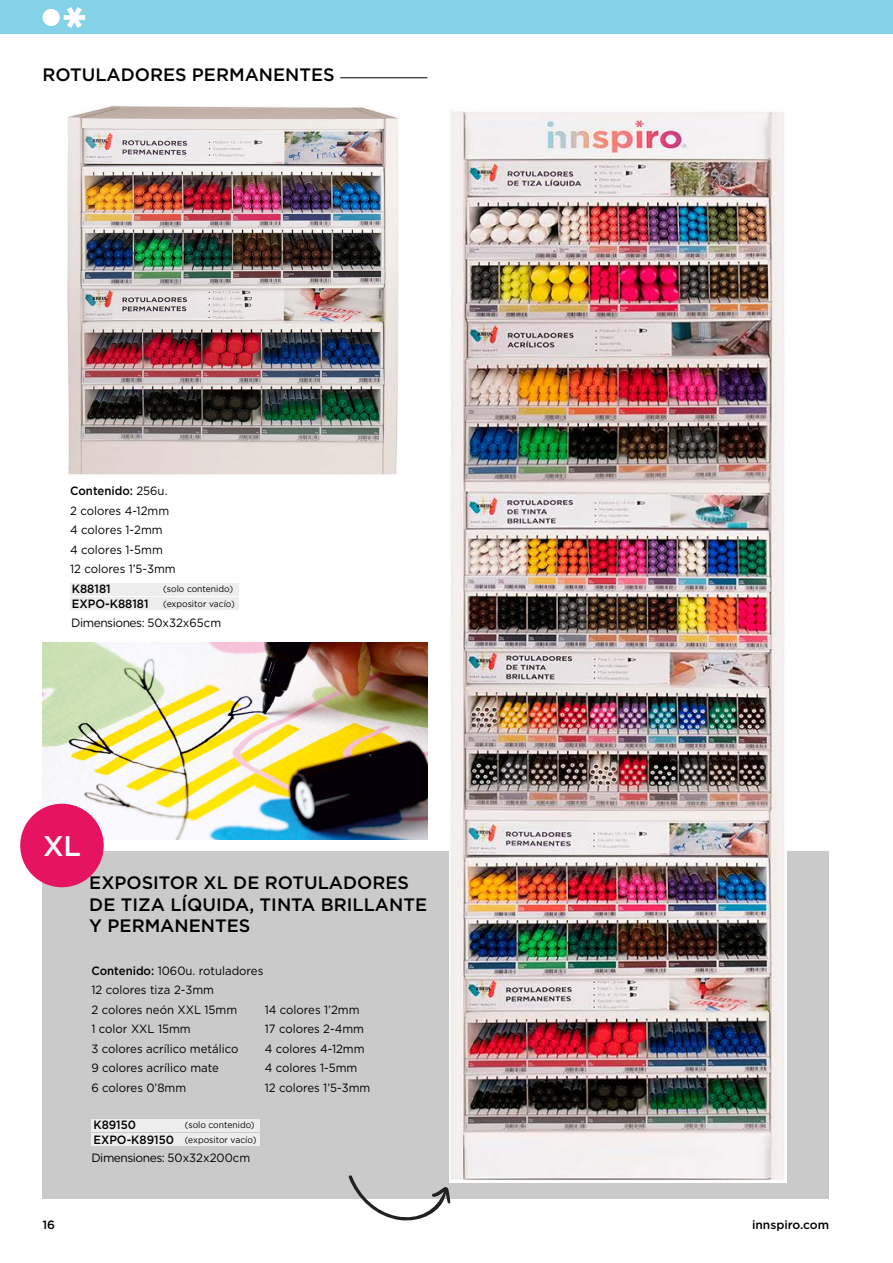
<style>
.page{position:relative;width:893px;height:1263px;background:#fff}
.page>*{position:absolute;margin:0;border:0;box-sizing:border-box;transform-origin:0 0}
.t1{font:500 28.35px "Gotham";color:#fff}
.t2{font:500 18px/21.6px "Gotham";color:#000}
.t3{font:12px/19.5px "Gotham";color:#000;scale:.95 1}
.t4{font:500 12px/15px "Gotham";color:#000;scale:.95 1}
.t5{font:12px "Gotham";letter-spacing:-.02em;color:#000}
.t6{font:12px "Gotham";letter-spacing:-.04em;color:#000}
.t7{font:500 12px "Gotham";color:#000}
.t8{font:9px/15px "Gotham";color:#000;scale:.95 1}
.s1{font-weight:500}
</style>
<div class="page">
<div style="left:0;top:0;width:893px;height:34px;background:#84d2e7"></div>
<div style="left:43px;top:9px;width:17px;height:17px;background:#fff;border-radius:50%"></div>
<svg style="left:64px;top:7px;width:21px;height:21px"></svg>
<img style="left:43px;top:642px;width:384px;height:198px">
<img style="left:67px;top:105px;width:332px;height:370px">
<div style="left:43px;top:851px;width:786px;height:348px;background:#cacaca"></div>
<img style="left:450px;top:111px;width:337px;height:1072px">
<div style="left:20px;top:804px;width:84px;height:83px;background:#e61363;border-radius:50%"></div>
<hr style="left:340px;top:77px;width:87px;height:1px;background:#000">
<div style="left:70px;top:583px;width:168px;height:12px;background:#ededed"></div>
<div style="left:70px;top:597px;width:168px;height:13px;background:#ededed"></div>
<div style="left:92px;top:1119px;width:168px;height:12px;background:#ededed"></div>
<div style="left:92px;top:1133px;width:168px;height:13px;background:#ededed"></div>
<svg style="left:348px;top:1174px;width:102px;height:47px"></svg>
<h2 class="t2" style="left:43px;top:64px;width:294px">ROTULADORES PERMANENTES</h2>
<p class="t3" style="left:70px;top:481px;width:113px"><span class="s1">Contenido:</span> 256u.<br>2 colores 4-12mm<br>4 colores 1-2mm<br>4 colores 1-5mm<br>12 colores 1’5-3mm</p>
<p class="t4" style="left:72px;top:581px;width:82px">K88181<br>EXPO-K88181</p>
<p class="t8" style="left:163px;top:581px;width:77px">(solo contenido) (expositor vacío)</p>
<p class="t6" style="left:71px;top:616px;width:151px">Dimensiones: 50x32x65cm</p>
<h1 class="t1" style="left:43px;top:830px;width:39px">XL</h1>
<h2 class="t2" style="left:89px;top:871px;width:339px">EXPOSITOR XL DE ROTULADORES<br>DE TIZA LÍQUIDA, TINTA BRILLANTE<br>Y PERMANENTES</h2>
<p class="t3" style="left:91px;top:960px;width:183px"><span class="s1">Contenido:</span> 1060u. rotuladores<br>12 colores tiza 2-3mm<br>2 colores neón XXL 15mm<br>1 color XXL 15mm<br>3 colores acrílico metálico<br>9 colores acrílico mate<br>6 colores 0’8mm</p>
<p class="t3" style="left:265px;top:999px;width:113px">14 colores 1’2mm<br>17 colores 2-4mm<br>4 colores 4-12mm<br>4 colores 1-5mm<br>12 colores 1’5-3mm</p>
<p class="t4" style="left:93px;top:1117px;width:86px">K89150<br>EXPO-K89150</p>
<p class="t8" style="left:185px;top:1117px;width:77px">(solo contenido) (expositor vacío)</p>
<p class="t5" style="left:91px;top:1151px;width:160px">Dimensiones: 50x32x200cm</p>
<p class="t7" style="left:43px;top:1218px;width:14px">16</p>
<p class="t7" style="left:752px;top:1218px;width:79px">innspiro.com</p>
</div>
